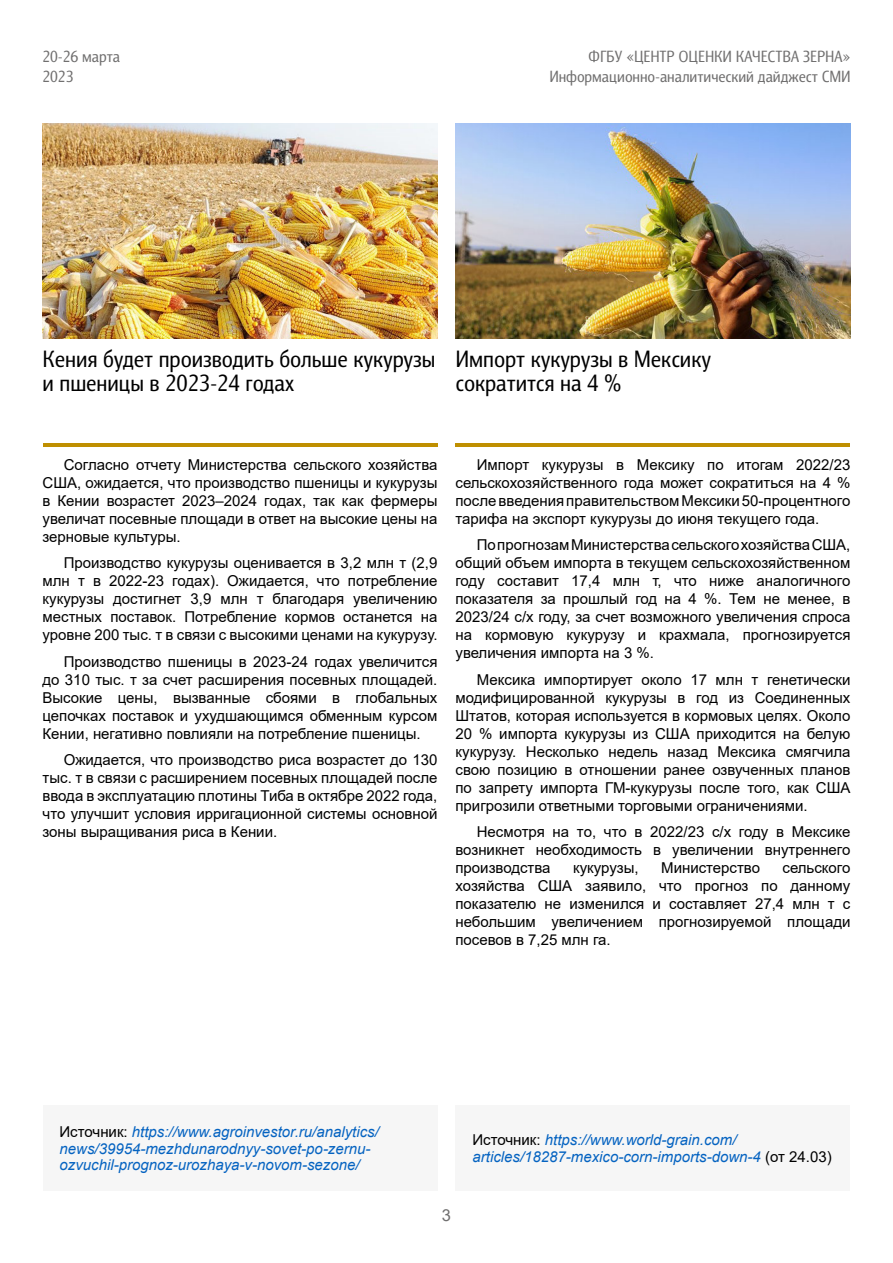
<style>
.page{position:relative;width:893px;height:1263px;background:#fff}
.page>*{position:absolute;margin:0;border:0;box-sizing:border-box;transform-origin:0 0}
.t1{font:24px/24px "Barnaul Grotesk";color:#000}
.t2{font:16.5px/19.8px "Barnaul Grotesk";color:#706f6f;text-align:right}
.t3{font:16.5px "Arial";color:#706f6f}
.t4{font:15px/18px "Arial";color:#000;text-align:justify}
.t5{font:italic 15px/16.5px "Arial";color:#0563c1}
.s1{font-style:normal;color:#000}
</style>
<div class="page">
<div style="left:43px;top:1105px;width:394px;height:86px;background:#f6f6f6"></div>
<img style="left:43px;top:123px;width:394px;height:215px">
<img style="left:455px;top:124px;width:395px;height:214px">
<hr style="left:455px;top:444px;width:395px;height:3px;background:#bf8f00">
<hr style="left:43px;top:444px;width:394px;height:3px;background:#bf8f00">
<div style="left:455px;top:1105px;width:395px;height:86px;background:#f6f6f6"></div>
<p class="t2" style="left:43px;top:47px;width:79px;text-align:left">20-26 марта<br>2023</p>
<p class="t2" style="left:549px;top:47px;width:302px">ФГБУ «ЦЕНТР ОЦЕНКИ КАЧЕСТВА ЗЕРНА»<br>Информационно-аналитический дайджест СМИ</p>
<h1 class="t1" style="left:43px;top:347px;width:394px">Кения будет производить больше кукурузы и пшеницы в 2023-24 годах</h1>
<h1 class="t1" style="left:455px;top:347px;width:257px">Импорт кукурузы в Мексику сократится на 4 %</h1>
<p class="t4" style="left:43px;top:455px;width:396px;text-indent:21px">Согласно отчету Министерства сельского хозяйства США, ожидается, что производство пшеницы и кукурузы в Кении возрастет 2023–2024 годах, так как фермеры увеличат посевные площади в ответ на высокие цены на зерновые культуры.</p>
<p class="t4" style="left:43px;top:554px;width:396px;text-indent:21px">Производство кукурузы оценивается в 3,2 млн т (2,9 млн т в 2022-23 годах). Ожидается, что потребление кукурузы достигнет 3,9 млн т благодаря увеличению местных поставок. Потребление кормов останется на уровне 200 тыс. т в связи с высокими ценами на кукурузу.</p>
<p class="t4" style="left:43px;top:652px;width:396px;text-indent:21px">Производство пшеницы в 2023-24 годах увеличится до 310 тыс. т за счет расширения посевных площадей.<br>Высокие цены, вызванные сбоями в глобальных цепочках поставок и ухудшающимся обменным курсом Кении, негативно повлияли на потребление пшеницы.</p>
<p class="t4" style="left:43px;top:751px;width:396px;text-indent:21px">Ожидается, что производство риса возрастет до 130 тыс. т в связи с расширением посевных площадей после ввода в эксплуатацию плотины Тиба в октябре 2022 года, что улучшит условия ирригационной системы основной зоны выращивания риса в Кении.</p>
<p class="t4" style="left:455px;top:455px;width:396px;text-indent:21px">Импорт кукурузы в Мексику по итогам 2022/23 сельскохозяйственного года может сократиться на 4 % после введения правительством Мексики 50-процентного тарифа на экспорт кукурузы до июня текущего года.</p>
<p class="t4" style="left:455px;top:536px;width:396px;text-indent:21px">По прогнозам Министерства сельского хозяйства США, общий объем импорта в текущем сельскохозяйственном году составит 17,4 млн т, что ниже аналогичного показателя за прошлый год на 4 %. Тем не менее, в 2023/24 c/х году, за счет возможного увеличения спроса на кормовую кукурузу и крахмала, прогнозируется увеличения импорта на 3 %.</p>
<p class="t4" style="left:455px;top:670px;width:396px;text-indent:21px">Мексика импортирует около 17 млн т генетически модифицированной кукурузы в год из Соединенных Штатов, которая используется в кормовых целях. Около 20 % импорта кукурузы из США приходится на белую кукурузу. Несколько недель назад Мексика смягчила свою позицию в отношении ранее озвученных планов по запрету импорта ГМ-кукурузы после того, как США пригрозили ответными торговыми ограничениями.</p>
<p class="t4" style="left:455px;top:823px;width:396px;text-indent:21px">Несмотря на то, что в 2022/23 с/х году в Мексике возникнет необходимость в увеличении внутреннего производства</p>
<p class="t4" style="left:573px;top:859px;width:67px">кукурузы,</p>
<p class="t4" style="left:661px;top:859px;width:100px">Министерство</p>
<p class="t4" style="left:455px;top:859px;width:396px;text-indent:327px">сельского хозяйства США заявило, что прогноз по данному показателю не изменился и составляет 27,4 млн т с небольшим увеличением прогнозируемой площади посевов в 7,25 млн га.</p>
<p class="t5" style="left:60px;top:1124px;width:321px"><span class="s1">Источник:</span> https://www.agroinvestor.ru/analytics/ news/39954-mezhdunarodnyy-sovet-po-zernu&shy;ozvuchil-prognoz-urozhaya-v-novom-sezone/</p>
<p class="t5" style="left:472px;top:1132px;width:361px"><span class="s1">Источник:</span> https://www.world-grain.com/ articles/18287-mexico-corn-imports-down-4 <span class="s1">(от 24.03)</span></p>
<p class="t3" style="left:442px;top:1204px;width:11px">3</p>
</div>
